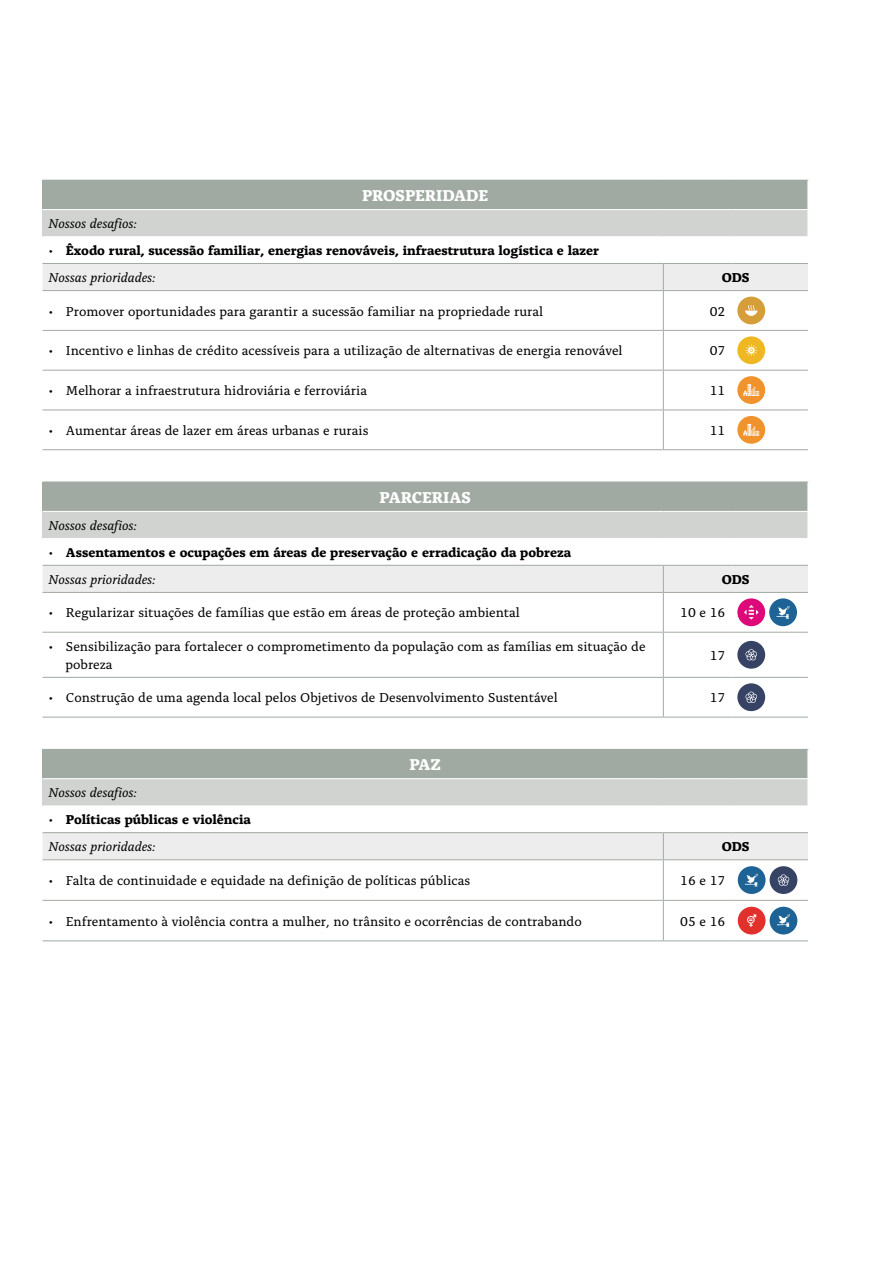
<style>
.page{position:relative;width:893px;height:1263px;background:#fff}
.page>*{position:absolute;margin:0;border:0;box-sizing:border-box;transform-origin:0 0}
.t1{font:700 16.5px "Alda OT";color:#fff}
.t2{font:13.5px/18px "Alda OT";color:#000}
.t3{font:700 13.5px/27.2px "Alda OT";color:#000}
.t4{font:italic 13.5px "Alda OT";color:#000}
.s1{font-weight:400}
.s2{font-weight:400;font-style:italic}
</style>
<div class="page">
<div style="left:43px;top:180px;width:765px;height:30px;background:#a1aaa2"></div>
<div style="left:43px;top:210px;width:765px;height:27px;background:#d0d3cf"></div>
<hr style="left:43px;top:236px;width:620px;height:1px;background:#fff">
<hr style="left:663px;top:236px;width:68px;height:1px;background:#fff">
<hr style="left:731px;top:236px;width:77px;height:1px;background:#fff">
<div style="left:43px;top:263px;width:765px;height:27px;background:#ecedec"></div>
<hr style="left:43px;top:290px;width:620px;height:1px;background:#a1aaa2">
<hr style="left:663px;top:291px;width:1px;height:39px;background:#a1aaa2">
<hr style="left:43px;top:330px;width:620px;height:1px;background:#a1aaa2">
<hr style="left:663px;top:331px;width:1px;height:39px;background:#a1aaa2">
<hr style="left:43px;top:370px;width:620px;height:1px;background:#a1aaa2">
<hr style="left:663px;top:371px;width:1px;height:39px;background:#a1aaa2">
<hr style="left:43px;top:410px;width:620px;height:1px;background:#a1aaa2">
<hr style="left:663px;top:410px;width:1px;height:39px;background:#a1aaa2">
<hr style="left:43px;top:449px;width:620px;height:1px;background:#a1aaa2">
<hr style="left:663px;top:263px;width:68px;height:1px;background:#a1aaa2">
<hr style="left:731px;top:263px;width:77px;height:1px;background:#a1aaa2">
<hr style="left:663px;top:290px;width:68px;height:1px;background:#a1aaa2">
<hr style="left:731px;top:290px;width:77px;height:1px;background:#a1aaa2">
<hr style="left:663px;top:330px;width:68px;height:1px;background:#a1aaa2">
<hr style="left:731px;top:330px;width:77px;height:1px;background:#a1aaa2">
<hr style="left:663px;top:370px;width:68px;height:1px;background:#a1aaa2">
<hr style="left:731px;top:370px;width:77px;height:1px;background:#a1aaa2">
<hr style="left:663px;top:410px;width:68px;height:1px;background:#a1aaa2">
<hr style="left:731px;top:410px;width:77px;height:1px;background:#a1aaa2">
<hr style="left:663px;top:449px;width:68px;height:1px;background:#a1aaa2">
<hr style="left:731px;top:449px;width:77px;height:1px;background:#a1aaa2">
<svg style="left:807px;top:181px;width:1px;height:55px"></svg>
<hr style="left:43px;top:209px;width:620px;height:1px;background:#fff">
<hr style="left:663px;top:209px;width:68px;height:1px;background:#fff">
<hr style="left:731px;top:209px;width:77px;height:1px;background:#fff">
<svg style="left:737px;top:297px;width:28px;height:27px"></svg>
<svg style="left:737px;top:336px;width:28px;height:28px"></svg>
<svg style="left:737px;top:376px;width:28px;height:28px"></svg>
<svg style="left:737px;top:416px;width:28px;height:28px"></svg>
<div style="left:43px;top:482px;width:765px;height:29px;background:#a1aaa2"></div>
<div style="left:43px;top:511px;width:765px;height:27px;background:#d0d3cf"></div>
<div style="left:43px;top:565px;width:765px;height:27px;background:#ecedec"></div>
<hr style="left:43px;top:592px;width:620px;height:1px;background:#a1aaa2">
<hr style="left:663px;top:593px;width:1px;height:39px;background:#a1aaa2">
<hr style="left:43px;top:632px;width:620px;height:1px;background:#a1aaa2">
<hr style="left:663px;top:633px;width:1px;height:44px;background:#a1aaa2">
<hr style="left:43px;top:677px;width:620px;height:1px;background:#a1aaa2">
<hr style="left:663px;top:678px;width:1px;height:39px;background:#a1aaa2">
<hr style="left:43px;top:717px;width:620px;height:1px;background:#a1aaa2">
<hr style="left:663px;top:565px;width:68px;height:1px;background:#a1aaa2">
<hr style="left:731px;top:565px;width:77px;height:1px;background:#a1aaa2">
<hr style="left:663px;top:592px;width:68px;height:1px;background:#a1aaa2">
<hr style="left:731px;top:592px;width:77px;height:1px;background:#a1aaa2">
<hr style="left:663px;top:632px;width:68px;height:1px;background:#a1aaa2">
<hr style="left:731px;top:632px;width:77px;height:1px;background:#a1aaa2">
<hr style="left:663px;top:677px;width:68px;height:1px;background:#a1aaa2">
<hr style="left:731px;top:677px;width:77px;height:1px;background:#a1aaa2">
<hr style="left:663px;top:717px;width:68px;height:1px;background:#a1aaa2">
<hr style="left:731px;top:717px;width:77px;height:1px;background:#a1aaa2">
<svg style="left:807px;top:482px;width:1px;height:56px"></svg>
<hr style="left:43px;top:511px;width:620px;height:1px;background:#fff">
<hr style="left:663px;top:511px;width:68px;height:1px;background:#fff">
<hr style="left:731px;top:511px;width:77px;height:1px;background:#fff">
<div style="left:737px;top:598px;width:28px;height:28px;background:#dd0979;border-radius:50%"></div>
<svg style="left:744px;top:605px;width:15px;height:15px"></svg>
<svg style="left:769px;top:598px;width:28px;height:28px"></svg>
<svg style="left:737px;top:641px;width:28px;height:28px"></svg>
<svg style="left:737px;top:683px;width:28px;height:28px"></svg>
<div style="left:43px;top:749px;width:765px;height:30px;background:#a1aaa2"></div>
<div style="left:43px;top:779px;width:765px;height:27px;background:#d0d3cf"></div>
<hr style="left:43px;top:805px;width:620px;height:1px;background:#fff">
<hr style="left:663px;top:805px;width:68px;height:1px;background:#fff">
<hr style="left:731px;top:805px;width:77px;height:1px;background:#fff">
<hr style="left:43px;top:832px;width:620px;height:1px;background:#a1aaa2">
<div style="left:43px;top:833px;width:765px;height:26px;background:#ecedec"></div>
<hr style="left:43px;top:859px;width:620px;height:1px;background:#a1aaa2">
<hr style="left:663px;top:860px;width:1px;height:40px;background:#a1aaa2">
<hr style="left:43px;top:900px;width:620px;height:1px;background:#a1aaa2">
<hr style="left:663px;top:901px;width:1px;height:39px;background:#a1aaa2">
<hr style="left:43px;top:940px;width:620px;height:1px;background:#a1aaa2">
<hr style="left:663px;top:832px;width:68px;height:1px;background:#a1aaa2">
<hr style="left:731px;top:832px;width:77px;height:1px;background:#a1aaa2">
<hr style="left:663px;top:859px;width:68px;height:1px;background:#a1aaa2">
<hr style="left:731px;top:859px;width:77px;height:1px;background:#a1aaa2">
<hr style="left:663px;top:900px;width:68px;height:1px;background:#a1aaa2">
<hr style="left:731px;top:900px;width:77px;height:1px;background:#a1aaa2">
<hr style="left:663px;top:940px;width:68px;height:1px;background:#a1aaa2">
<hr style="left:731px;top:940px;width:77px;height:1px;background:#a1aaa2">
<svg style="left:807px;top:750px;width:1px;height:55px"></svg>
<hr style="left:43px;top:778px;width:620px;height:1px;background:#fff">
<hr style="left:663px;top:778px;width:68px;height:1px;background:#fff">
<hr style="left:731px;top:778px;width:77px;height:1px;background:#fff">
<svg style="left:738px;top:866px;width:59px;height:28px"></svg>
<svg style="left:738px;top:907px;width:59px;height:27px"></svg>
<p class="t1" style="left:362px;top:189px;width:128px">PROSPERIDADE</p>
<p class="t4" style="left:49px;top:218px;width:90px">Nossos desafios:</p>
<p class="t3" style="left:49px;top:238px;width:552px"><span class="s1">•</span> Êxodo rural, sucessão familiar, energias renováveis, infraestrutura logística e lazer<br><span class="s2">Nossas prioridades:</span></p>
<p class="t3" style="left:722px;top:265px;width:29px">ODS</p>
<p class="t2" style="left:49px;top:303px;width:496px">• Promover oportunidades para garantir a sucessão familiar na propriedade rural</p>
<p class="t2" style="left:710px;top:303px;width:17px">02</p>
<p class="t2" style="left:49px;top:343px;width:576px">• Incentivo e linhas de crédito acessíveis para a utilização de alternativas de energia renovável</p>
<p class="t2" style="left:710px;top:343px;width:17px">07</p>
<p class="t2" style="left:49px;top:383px;width:320px">• Melhorar a infraestrutura hidroviária e ferroviária</p>
<p class="t2" style="left:710px;top:383px;width:17px">11</p>
<p class="t2" style="left:49px;top:422px;width:321px">• Aumentar áreas de lazer em áreas urbanas e rurais</p>
<p class="t2" style="left:710px;top:422px;width:17px">11</p>
<p class="t1" style="left:380px;top:490px;width:93px">PARCERIAS</p>
<p class="t4" style="left:49px;top:520px;width:90px">Nossos desafios:</p>
<p class="t3" style="left:49px;top:540px;width:524px"><span class="s1">•</span> Assentamentos e ocupações em áreas de preservação e erradicação da pobreza<br><span class="s2">Nossas prioridades:</span></p>
<p class="t3" style="left:722px;top:567px;width:29px">ODS</p>
<p class="t2" style="left:49px;top:605px;width:473px">• Regularizar situações de famílias que estão em áreas de proteção ambiental</p>
<p class="t2" style="left:680px;top:605px;width:47px">10 e 16</p>
<p class="t2" style="left:66px;top:638px;width:581px;text-indent:-17px">• Sensibilização para fortalecer o comprometimento da população com as famílias em situação de pobreza</p>
<p class="t2" style="left:710px;top:647px;width:17px">17</p>
<p class="t2" style="left:49px;top:690px;width:511px">• Construção de uma agenda local pelos Objetivos de Desenvolvimento Sustentável</p>
<p class="t2" style="left:710px;top:690px;width:17px">17</p>
<p class="t4" style="left:49px;top:787px;width:90px">Nossos desafios:</p>
<p class="t3" style="left:49px;top:807px;width:204px"><span class="s1">•</span> Políticas públicas e violência<br><span class="s2">Nossas prioridades:</span></p>
<p class="t1" style="left:409px;top:758px;width:33px">PAZ</p>
<p class="t3" style="left:722px;top:834px;width:29px">ODS</p>
<p class="t2" style="left:49px;top:873px;width:423px">• Falta de continuidade e equidade na definição de políticas públicas</p>
<p class="t2" style="left:680px;top:873px;width:47px">16 e 17</p>
<p class="t2" style="left:49px;top:913px;width:535px">• Enfrentamento à violência contra a mulher, no trânsito e ocorrências de contrabando</p>
<p class="t2" style="left:680px;top:913px;width:47px">05 e 16</p>
</div>
